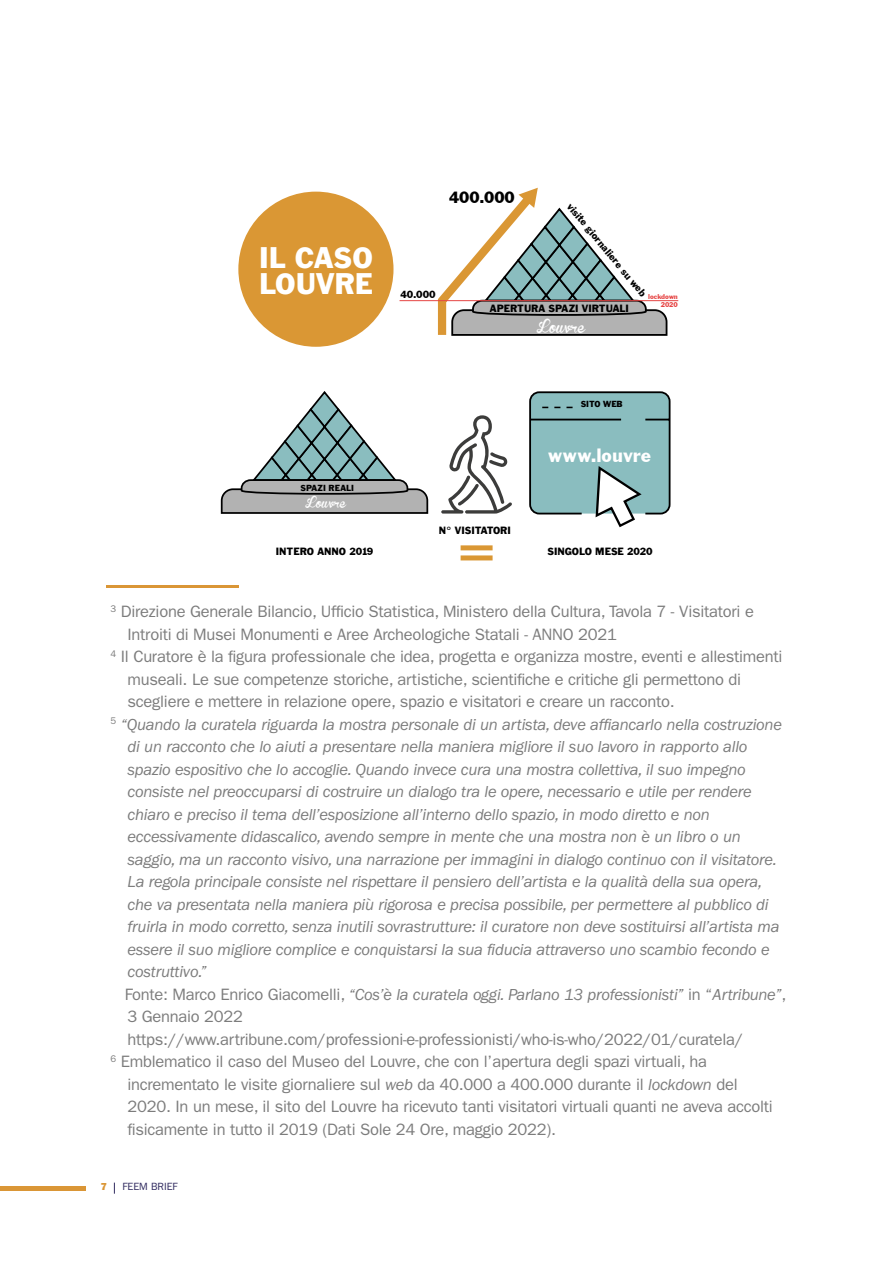
<style>
.page{position:relative;width:893px;height:1263px;background:#fff}
.page>*{position:absolute;margin:0;border:0;box-sizing:border-box;transform-origin:0 0}
.t1{font:65.85px "Franklin Gothic";color:#da9733}
.t2{font:31.05px/26.5px "Franklin Gothic";color:#fff}
.t3{font:20.1px "Franklin Gothic";color:#fff}
.t4{font:17.25px "Franklin Gothic";color:#000}
.t5{font:italic 16.5px "ITC Franklin Gothic Std";letter-spacing:-.015em;color:#7c7c7c}
.t6{font:16.5px "ITC Franklin Gothic Std";letter-spacing:-.015em;color:#7c7c7c}
.t7{font:12.75px "Brannboll Fet";color:#fff}
.t8{font:10.95px "Franklin Gothic";color:#000}
.t9{font:10.8px "Brannboll Fet";color:#fff}
.t10{font:10.5px "ITC Franklin Gothic Std";color:#312b60}
.t11{font:10.5px "Franklin Gothic URW Hea";color:#da9636}
.t12{font:9.15px "Franklin Gothic";color:#000}
.t13{font:7.35px/7.4px "Franklin Gothic";color:#e64544;text-align:right}
.s1{font-style:normal}
.s2{font-style:italic}
</style>
<div class="page">
<div style="left:0;top:1186px;width:85px;height:5px;background:#da9636"></div>
<svg style="left:114px;top:1182px;width:1px;height:12px"></svg>
<hr style="left:106px;top:585px;width:133px;height:3px;background:#da9636">
<div style="left:238px;top:192px;width:155px;height:155px;background:#da9734;border-radius:50%"></div>
<svg style="left:220px;top:391px;width:209px;height:123px"></svg>
<svg style="left:434px;top:187px;width:234px;height:149px"></svg>
<hr style="left:400px;top:300px;width:278px;height:1px;background:#e64544">
<svg style="left:529px;top:391px;width:142px;height:137px;background:#91b9ba"></svg>
<svg style="left:441px;top:415px;width:71px;height:99px"></svg>
<h2 class="t2" style="left:259px;top:244px;width:115px">IL CASO<br>LOUVRE</h2>
<p class="t12" style="left:301px;top:482px;width:55px">SPAZI REALI</p>
<p class="t9" style="left:305px;top:497px;width:42px">Louvre</p>
<p class="t8" style="left:276px;top:544px;width:99px">INTERO ANNO 2019</p>
<p class="t8" style="left:400px;top:288px;width:37px">40.000</p>
<p class="t4" style="left:449px;top:187px;width:67px">400.000</p>
<p class="t8" style="left:574px;top:200px;width:119px;rotate:50deg">visite giornaliere su web</p>
<p class="t7" style="left:537px;top:320px;width:50px">Louvre</p>
<p class="t13" style="left:648px;top:293px;width:31px">lockdown<br>2020</p>
<p class="t8" style="left:490px;top:302px;width:140px">APERTURA SPAZI VIRTUALI</p>
<p class="t12" style="left:581px;top:399px;width:44px">SITO WEB</p>
<p class="t3" style="left:548px;top:443px;width:104px">www.louvre</p>
<p class="t8" style="left:439px;top:523px;width:74px">N° VISITATORI</p>
<h1 class="t1" style="left:460px;top:515px;width:34px">=</h1>
<p class="t8" style="left:547px;top:544px;width:107px">SINGOLO MESE 2020</p>
<p class="t6" style="left:111px;top:602px;width:645px"><sup>3</sup> Direzione Generale Bilancio, Ufficio Statistica, Ministero della Cultura, Tavola 7 - Visitatori e</p>
<p class="t6" style="left:128px;top:625px;width:491px">Introiti di Musei Monumenti e Aree Archeologiche Statali - ANNO 2021</p>
<p class="t6" style="left:111px;top:647px;width:673px"><sup>4</sup> Il Curatore è la figura professionale che idea, progetta e organizza mostre, eventi e allestimenti</p>
<p class="t6" style="left:128px;top:670px;width:615px">museali. Le sue competenze storiche, artistiche, scientifiche e critiche gli permettono di</p>
<p class="t6" style="left:128px;top:692px;width:549px">scegliere e mettere in relazione opere, spazio e visitatori e creare un racconto.</p>
<p class="t5" style="left:111px;top:715px;width:673px"><sup>5</sup> “Quando la curatela riguarda la mostra personale di un artista, deve affiancarlo nella costruzione</p>
<p class="t5" style="left:128px;top:737px;width:621px">di un racconto che lo aiuti a presentare nella maniera migliore il suo lavoro in rapporto allo</p>
<p class="t5" style="left:128px;top:760px;width:620px">spazio espositivo che lo accoglie. Quando invece cura una mostra collettiva, il suo impegno</p>
<p class="t5" style="left:128px;top:782px;width:626px">consiste nel preoccuparsi di costruire un dialogo tra le opere, necessario e utile per rendere</p>
<p class="t5" style="left:128px;top:805px;width:584px">chiaro e preciso il tema dell’esposizione all’interno dello spazio, in modo diretto e non</p>
<p class="t5" style="left:128px;top:828px;width:615px">eccessivamente didascalico, avendo sempre in mente che una mostra non è un libro o un</p>
<p class="t5" style="left:128px;top:850px;width:651px">saggio, ma un racconto visivo, una narrazione per immagini in dialogo continuo con il visitatore.</p>
<p class="t5" style="left:128px;top:873px;width:636px">La regola principale consiste nel rispettare il pensiero dell’artista e la qualità della sua opera,</p>
<p class="t5" style="left:128px;top:895px;width:643px">che va presentata nella maniera più rigorosa e precisa possibile, per permettere al pubblico di</p>
<p class="t5" style="left:128px;top:918px;width:654px">fruirla in modo corretto, senza inutili sovrastrutture: il curatore non deve sostituirsi all’artista ma</p>
<p class="t5" style="left:128px;top:940px;width:643px">essere il suo migliore complice e conquistarsi la sua fiducia attraverso uno scambio fecondo e</p>
<p class="t5" style="left:128px;top:963px;width:81px">costruttivo.”</p>
<p class="t5" style="left:125px;top:985px;width:663px"><span class="s1">Fonte: Marco Enrico Giacomelli,</span> “Cos’è la curatela oggi. Parlano 13 professionisti” <span class="s1">in “</span>Artribune”<span class="s1">,</span></p>
<p class="t6" style="left:128px;top:1007px;width:117px">3 Gennaio 2022</p>
<p class="t6" style="left:128px;top:1030px;width:617px">https://www.artribune.com/professioni-e-professionisti/who-is-who/2022/01/curatela/</p>
<p class="t6" style="left:111px;top:1052px;width:598px"><sup>6</sup> Emblematico il caso del Museo del Louvre, che con l’apertura degli spazi virtuali, ha</p>
<p class="t6" style="left:128px;top:1075px;width:612px">incrementato le visite giornaliere sul <span class="s2">web</span> da 40.000 a 400.000 durante il <span class="s2">lockdown</span> del</p>
<p class="t6" style="left:128px;top:1097px;width:647px">2020. In un mese, il sito del Louvre ha ricevuto tanti visitatori virtuali quanti ne aveva accolti</p>
<p class="t6" style="left:128px;top:1120px;width:430px">fisicamente in tutto il 2019 (Dati Sole 24 Ore, maggio 2022).</p>
<p class="t11" style="left:101px;top:1180px;width:8px">7</p>
<p class="t10" style="left:122px;top:1181px;width:57px">FEEM BRIEF</p>
</div>
